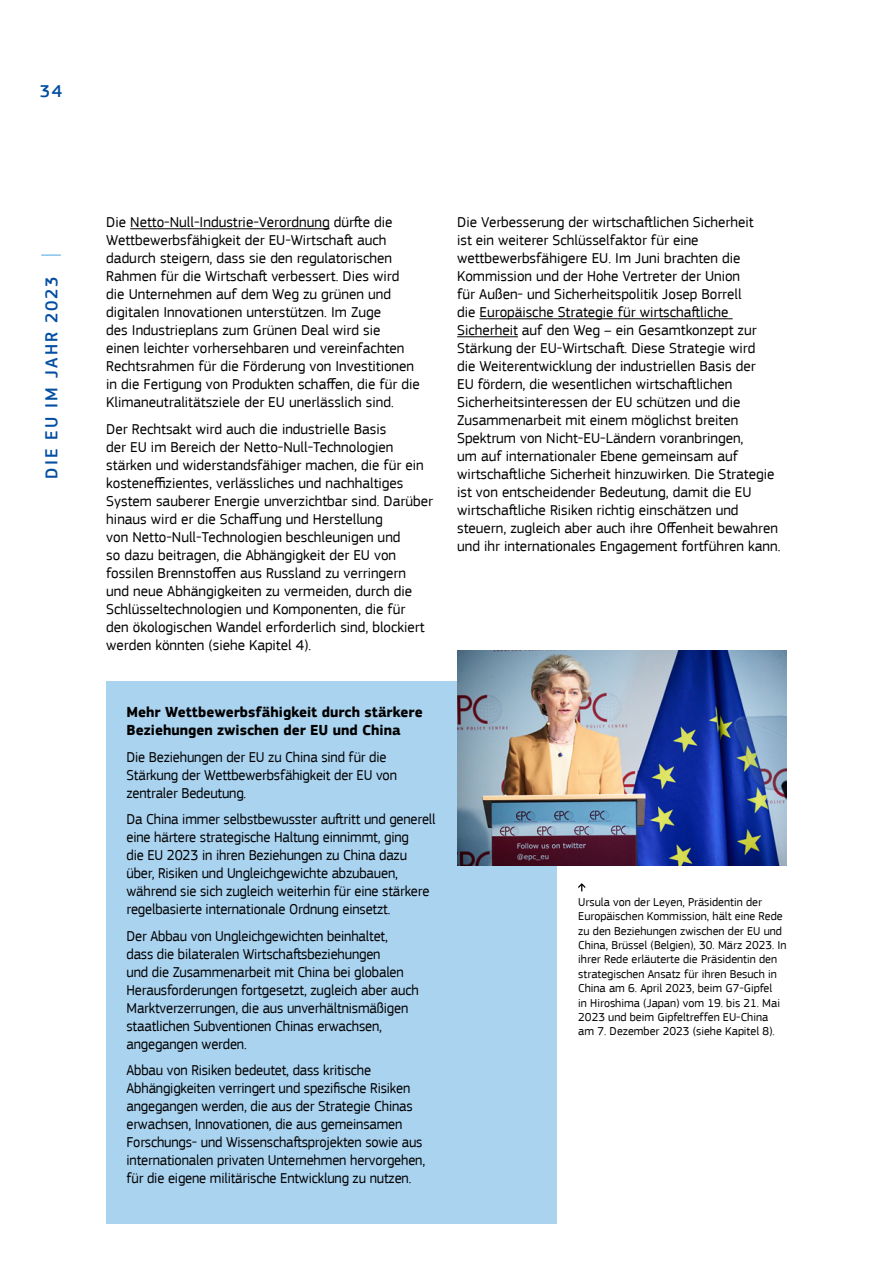
<style>
.page{position:relative;width:893px;height:1263px;background:#fff}
.page>*{position:absolute;margin:0;border:0;box-sizing:border-box;transform-origin:0 0}
.t1{font:500 18px "EC Square Sans Pro";letter-spacing:.12em;color:#034ea2}
.Body_Text{font:15px/18px "EC Square Sans Pro";color:#000}
.Body_Text-2{font:15px/18px "EC Square Sans Pro";color:#000;scale:.96 1}
.Body_Text-3{font:700 15px/18px "EC Square Sans Pro";color:#000}
.t2{font:12px/14.4px "EC Square Sans Pro";color:#000}
</style>
<div class="page">
<hr style="left:41px;top:254px;width:20px;height:2px;background:#86c4eb">
<hr style="left:130px;top:228px;width:200px;height:1px;background:#000">
<hr style="left:479px;top:318px;width:254px;height:1px;background:#000">
<hr style="left:457px;top:336px;width:61px;height:1px;background:#000">
<div style="left:106px;top:681px;width:451px;height:543px;background:#aad3f0"></div>
<img style="left:457px;top:651px;width:330px;height:215px">
<svg style="left:578px;top:883px;width:7px;height:8px"></svg>
<p class="t1" style="left:40px;top:81px;width:24px">34</p>
<p class="t1" style="left:41px;top:479px;width:204px;rotate:-90deg">DIE EU IM JAHR 2023</p>
<p class="Body_Text" style="left:106px;top:213px;width:315px">Die Netto-Null-Industrie-Verordnung dürfte die Wettbewerbsfähigkeit der EU-Wirtschaft auch dadurch steigern, dass sie den regulatorischen Rahmen für die Wirtschaft verbessert. Dies wird die Unternehmen auf dem Weg zu grünen und digitalen Innovationen unterstützen. Im Zuge<br>des Industrieplans zum Grünen Deal wird sie<br>einen leichter vorhersehbaren und vereinfachten Rechtsrahmen für die Förderung von Investitionen in die Fertigung von Produkten schaffen, die für die Klimaneutralitätsziele der EU unerlässlich sind.</p>
<p class="Body_Text" style="left:106px;top:420px;width:328px">Der Rechtsakt wird auch die industrielle Basis<br>der EU im Bereich der Netto-Null-Technologien stärken und widerstandsfähiger machen, die für ein kosteneffizientes, verlässliches und nachhaltiges System sauberer Energie unverzichtbar sind. Darüber hinaus wird er die Schaffung und Herstellung<br>von Netto-Null-Technologien beschleunigen und<br>so dazu beitragen, die Abhängigkeit der EU von fossilen Brennstoffen aus Russland zu verringern<br>und neue Abhängigkeiten zu vermeiden, durch die Schlüsseltechnologien und Komponenten, die für<br>den ökologischen Wandel erforderlich sind, blockiert werden könnten (siehe Kapitel 4).</p>
<p class="Body_Text-3" style="left:126px;top:704px;width:298px">Mehr Wettbewerbsfähigkeit durch stärkere<br>Beziehungen zwischen der EU und China</p>
<p class="Body_Text-2" style="left:126px;top:748px;width:283px">Die Beziehungen der EU zu China sind für die<br>Stärkung der Wettbewerbsfähigkeit der EU von zentraler Bedeutung.</p>
<p class="Body_Text-2" style="left:126px;top:810px;width:323px">Da China immer selbstbewusster auftritt und generell eine härtere strategische Haltung einnimmt, ging<br>die EU 2023 in ihren Beziehungen zu China dazu über, Risiken und Ungleichgewichte abzubauen, während sie sich zugleich weiterhin für eine stärkere regelbasierte internationale Ordnung einsetzt.</p>
<p class="Body_Text-2" style="left:126px;top:927px;width:306px">Der Abbau von Ungleichgewichten beinhaltet,<br>dass die bilateralen Wirtschaftsbeziehungen<br>und die Zusammenarbeit mit China bei globalen Herausforderungen fortgesetzt, zugleich aber auch Marktverzerrungen, die aus unverhältnismäßigen staatlichen Subventionen Chinas erwachsen, angegangen werden.</p>
<p class="Body_Text-2" style="left:126px;top:1061px;width:313px">Abbau von Risiken bedeutet, dass kritische Abhängigkeiten verringert und spezifische Risiken angegangen werden, die aus der Strategie Chinas erwachsen, Innovationen, die aus gemeinsamen Forschungs- und Wissenschaftsprojekten sowie aus internationalen privaten Unternehmen hervorgehen, für die eigene militärische Entwicklung zu nutzen.</p>
<p class="Body_Text" style="left:457px;top:213px;width:325px">Die Verbesserung der wirtschaftlichen Sicherheit<br>ist ein weiterer Schlüsselfaktor für eine wettbewerbsfähigere EU. Im Juni brachten die Kommission und der Hohe Vertreter der Union<br>für Außen- und Sicherheitspolitik Josep Borrell<br>die Europäische Strategie für wirtschaftliche Sicherheit auf den Weg – ein Gesamtkonzept zur Stärkung der EU-Wirtschaft. Diese Strategie wird<br>die Weiterentwicklung der industriellen Basis der<br>EU fördern, die wesentlichen wirtschaftlichen Sicherheitsinteressen der EU schützen und die Zusammenarbeit mit einem möglichst breiten Spektrum von Nicht-EU-Ländern voranbringen,<br>um auf internationaler Ebene gemeinsam auf wirtschaftliche Sicherheit hinzuwirken. Die Strategie ist von entscheidender Bedeutung, damit die EU wirtschaftliche Risiken richtig einschätzen und steuern, zugleich aber auch ihre Offenheit bewahren und ihr internationales Engagement fortführen kann.</p>
<p class="t2" style="left:578px;top:895px;width:210px">Ursula von der Leyen, Präsidentin der Europäischen Kommission, hält eine Rede zu den Beziehungen zwischen der EU und China, Brüssel (Belgien), 30. März 2023. In ihrer Rede erläuterte die Präsidentin den strategischen Ansatz für ihren Besuch in China am 6. April 2023, beim G7-Gipfel<br>in Hiroshima (Japan) vom 19. bis 21. Mai 2023 und beim Gipfeltreffen EU-China am 7. Dezember 2023 (siehe Kapitel 8).</p>
</div>
